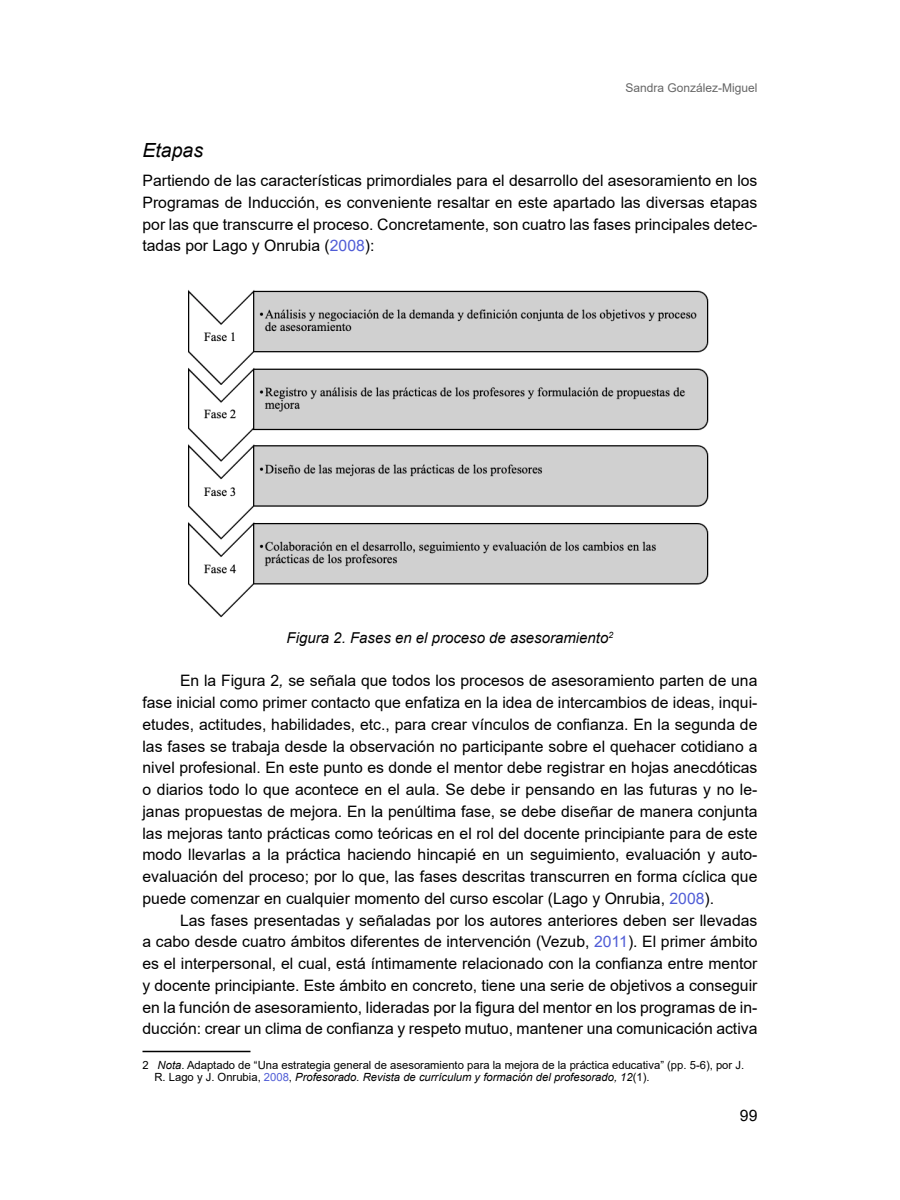
<style>
.page{position:relative;width:900px;height:1200px;background:#fff}
.page>*{position:absolute;margin:0;border:0;box-sizing:border-box;transform-origin:0 0}
.Titulo_segundo_nivel{font:italic 19.5px "Arial";color:#000}
.Texto{font:15.75px/21.8px "Arial";color:#000;text-align:justify}
.Leyenda_tablas_y_fig{font:italic 15px "Arial";color:#000}
.t1{font:12px "Arial";color:#666}
.Notas_al_pie{font:11.25px/12px "Arial";color:#000}
.s1{color:#4f5cd6}
.s2{font-style:italic}
</style>
<div class="page">
<hr style="left:142px;top:1051px;width:108px;height:1px;background:#000">
<img style="left:188px;top:290px;width:521px;height:328px">
<p class="t1" style="left:625px;top:79px;width:134px">Sandra González-Miguel</p>
<p class="Titulo_segundo_nivel" style="left:142px;top:137px;width:62px">Etapas</p>
<p class="Texto" style="left:142px;top:169px;width:616px">Partiendo de las características primordiales para el desarrollo del asesoramiento en los Programas de Inducción, es conveniente resaltar en este apartado las diversas etapas por las que transcurre el proceso. Concretamente, son cuatro las fases principales detec&shy;tadas por Lago y Onrubia (<span class="s1">2008</span>):</p>
<p class="Leyenda_tablas_y_fig" style="left:287px;top:628px;width:328px">Figura 2. Fases en el proceso de asesoramiento<sup>2</sup></p>
<p class="Texto" style="left:142px;top:670px;width:616px;text-indent:38px">En la Figura 2<span class="s2">,</span> se señala que todos los procesos de asesoramiento parten de una fase inicial como primer contacto que enfatiza en la idea de intercambios de ideas, inqui&shy;etudes, actitudes, habilidades, etc., para crear vínculos de confianza. En la segunda de las fases se trabaja desde la observación no participante sobre el quehacer cotidiano a nivel profesional. En este punto es donde el mentor debe registrar en hojas anecdóticas o diarios todo lo que acontece en el aula. Se debe ir pensando en las futuras y no le&shy;janas propuestas de mejora. En la penúltima fase, se debe diseñar de manera conjunta las mejoras tanto prácticas como teóricas en el rol del docente principiante para de este modo llevarlas a la práctica haciendo hincapié en un seguimiento, evaluación y auto&shy;evaluación del proceso; por lo que, las fases descritas transcurren en forma cíclica que puede comenzar en cualquier momento del curso escolar (Lago y Onrubia, <span class="s1">2008</span>).</p>
<p class="Texto" style="left:142px;top:909px;width:616px;text-indent:38px">Las fases presentadas y señaladas por los autores anteriores deben ser llevadas a cabo desde cuatro ámbitos diferentes de intervención (Vezub, <span class="s1">2011</span>). El primer ámbito es el interpersonal, el cual, está íntimamente relacionado con la confianza entre mentor y docente principiante. Este ámbito en concreto, tiene una serie de objetivos a conseguir en la función de asesoramiento, lideradas por la figura del mentor en los programas de in&shy;ducción: crear un clima de confianza y respeto mutuo, mantener una comunicación activa</p>
<p class="Notas_al_pie" style="left:154px;top:1059px;width:591px;text-indent:-12px">2 <span class="s2">Nota</span>. Adaptado de “Una estrategia general de asesoramiento para la mejora de la práctica educativa” (pp. 5-6), por J.<br>R. Lago y J. Onrubia, <span class="s1">2008</span>, <span class="s2">Profesorado. Revista de currículum y formación del profesorado, 12</span>(1).</p>
<p class="Texto" style="left:740px;top:1105px;width:19px">99</p>
</div>
